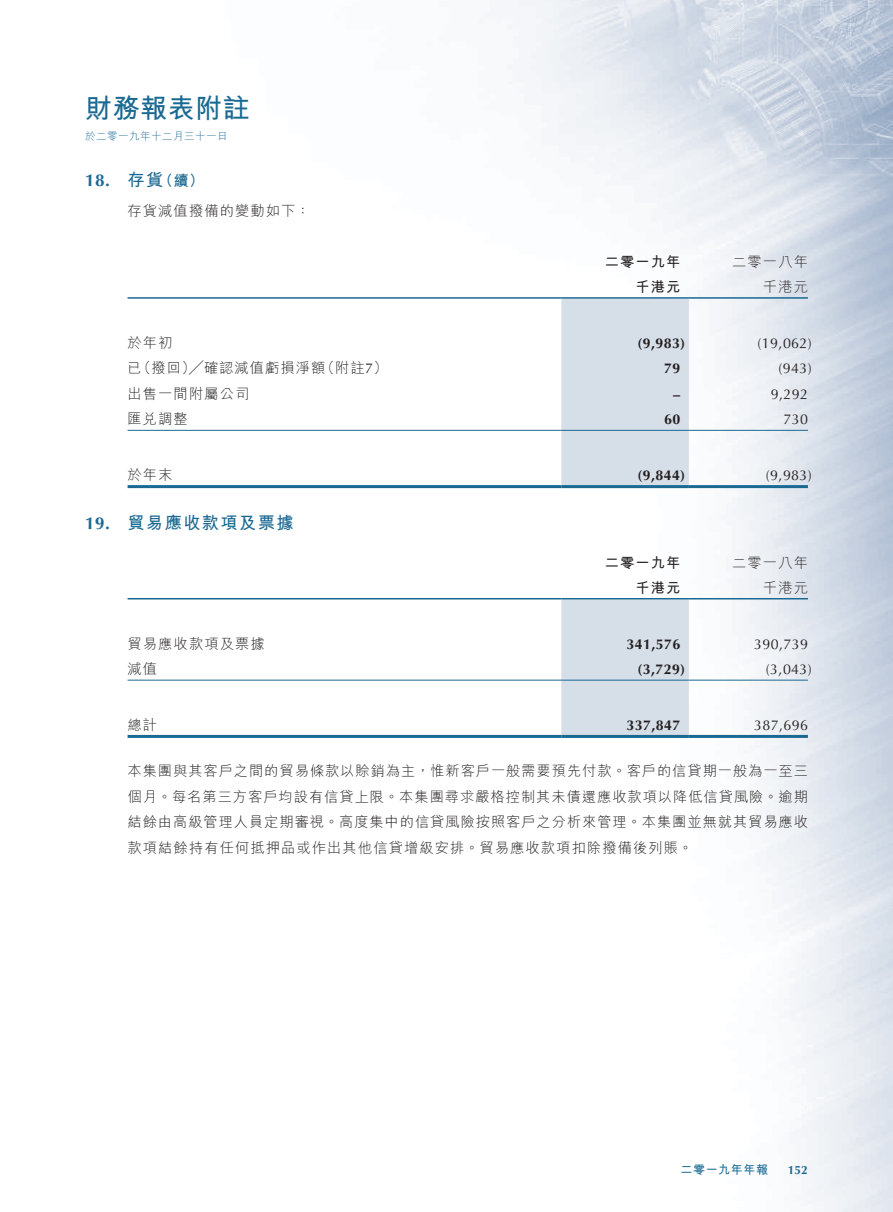
<style>
.page{position:relative;width:893px;height:1212px;background:#fff}
.page>*{position:absolute;margin:0;border:0;box-sizing:border-box;transform-origin:0 0}
.t1{font:700 27px "M Hei HK";letter-spacing:.02em;color:#1a6993}
._01_H1{font:700 17.25px "M Hei HK";letter-spacing:.08em;color:#1a6993}
._01_H1-2{font:700 17.25px "Optima LT Std";color:#1a6993}
._01_H1-3{font:700 15px "M Hei HK";color:#1a6993}
._00_txt{font:300 14.25px/25.5px "M Hei HK";letter-spacing:.08em;color:#231f20;text-align:justify}
._50_Table_txt{font:300 14.25px "M Hei HK";letter-spacing:.08em;color:#231f20}
._50_Table_txt-2{font:14.25px "Optima LT Std";letter-spacing:.03em;color:#231f20}
._50_Table_txt-3{font:700 14.25px "Optima LT Std";letter-spacing:.03em;color:#231f20}
._50_Table_txt-4{font:700 14.25px "M Hei HK";letter-spacing:.08em;color:#231f20}
.t2{font:700 12px "M Hei HK";letter-spacing:.05em;color:#1a6993}
.t3{font:700 12px "Optima LT Std";color:#1a6993}
.t4{font:300 10.5px "M Hei HK";letter-spacing:.05em;color:#1a6993}
.s1{font-family:"Optima LT Std";font-weight:400}
</style>
<div class="page">
<img style="left:127px;top:0;width:766px;height:1212px">
<div style="left:561px;top:299px;width:128px;height:186px;background:#d6dee8"></div>
<hr style="left:128px;top:297px;width:433px;height:2px;background:#1a6993">
<hr style="left:561px;top:297px;width:128px;height:2px;background:#1a6993">
<hr style="left:689px;top:297px;width:119px;height:2px;background:#1a6993">
<hr style="left:128px;top:430px;width:433px;height:1px;background:#1a6993">
<hr style="left:561px;top:430px;width:128px;height:1px;background:#1a6993">
<hr style="left:689px;top:430px;width:119px;height:1px;background:#1a6993">
<hr style="left:128px;top:485px;width:433px;height:3px;background:#1a6993">
<hr style="left:561px;top:485px;width:128px;height:3px;background:#1a6993">
<hr style="left:689px;top:485px;width:119px;height:3px;background:#1a6993">
<div style="left:561px;top:599px;width:128px;height:136px;background:#d6dee8"></div>
<hr style="left:128px;top:598px;width:433px;height:1px;background:#1a6993">
<hr style="left:561px;top:598px;width:128px;height:1px;background:#1a6993">
<hr style="left:689px;top:598px;width:119px;height:1px;background:#1a6993">
<hr style="left:128px;top:680px;width:433px;height:1px;background:#1a6993">
<hr style="left:561px;top:680px;width:128px;height:1px;background:#1a6993">
<hr style="left:689px;top:680px;width:119px;height:1px;background:#1a6993">
<hr style="left:128px;top:735px;width:433px;height:3px;background:#1a6993">
<hr style="left:561px;top:735px;width:128px;height:3px;background:#1a6993">
<hr style="left:689px;top:735px;width:119px;height:3px;background:#1a6993">
<h1 class="t1" style="left:85px;top:88px;width:166px">財務報表附註</h1>
<p class="t4" style="left:85px;top:128px;width:144px">於二零一九年十二月三十一日</p>
<p class="_01_H1-2" style="left:85px;top:170px;width:26px">18.</p>
<p class="_01_H1-2" style="left:85px;top:513px;width:26px">19.</p>
<p class="_01_H1" style="left:128px;top:167px;width:37px">存貨</p>
<p class="_01_H1-3" style="left:158px;top:169px;width:47px">（續(</p>
<p class="_00_txt" style="left:128px;top:197px;width:184px">存貨減值撥備的變動如下：</p>
<p class="_50_Table_txt-4" style="left:605px;top:251px;width:77px">二零一九年</p>
<p class="_50_Table_txt" style="left:732px;top:252px;width:77px">二零一八年</p>
<p class="_50_Table_txt-4" style="left:635px;top:277px;width:46px">千港元</p>
<p class="_50_Table_txt" style="left:763px;top:277px;width:46px">千港元</p>
<p class="_50_Table_txt" style="left:128px;top:333px;width:46px">於年初</p>
<p class="_50_Table_txt-3" style="left:638px;top:335px;width:49px">)9,983(</p>
<p class="_50_Table_txt-2" style="left:758px;top:335px;width:56px">)19,062(</p>
<p class="_50_Table_txt" style="left:137px;top:358px;width:190px">（撥回）╱確認減值虧損淨額</p>
<p class="_50_Table_txt" style="left:321px;top:358px;width:69px">（附註 (<span class="s1">7</span></p>
<p class="_50_Table_txt" style="left:128px;top:358px;width:16px">已</p>
<p class="_50_Table_txt-3" style="left:664px;top:360px;width:18px">79</p>
<p class="_50_Table_txt-2" style="left:779px;top:360px;width:35px">)943(</p>
<p class="_50_Table_txt" style="left:128px;top:384px;width:123px">出售一間附屬公司</p>
<p class="_50_Table_txt-3" style="left:673px;top:386px;width:9px">–</p>
<p class="_50_Table_txt-2" style="left:771px;top:386px;width:39px">9,292</p>
<p class="_50_Table_txt" style="left:128px;top:409px;width:62px">匯兌調整</p>
<p class="_50_Table_txt-3" style="left:664px;top:411px;width:18px">60</p>
<p class="_50_Table_txt-2" style="left:783px;top:411px;width:26px">730</p>
<p class="_50_Table_txt" style="left:128px;top:465px;width:46px">於年末</p>
<p class="_01_H1" style="left:128px;top:510px;width:168px">貿易應收款項及票據</p>
<p class="_50_Table_txt-3" style="left:638px;top:467px;width:49px">)9,844(</p>
<p class="_50_Table_txt-2" style="left:766px;top:467px;width:47px">)9,983(</p>
<p class="_50_Table_txt-4" style="left:605px;top:552px;width:77px">二零一九年</p>
<p class="_50_Table_txt" style="left:732px;top:552px;width:77px">二零一八年</p>
<p class="_50_Table_txt-4" style="left:635px;top:577px;width:46px">千港元</p>
<p class="_50_Table_txt" style="left:763px;top:578px;width:46px">千港元</p>
<p class="_50_Table_txt" style="left:128px;top:633px;width:139px">貿易應收款項及票據</p>
<p class="_50_Table_txt-3" style="left:626px;top:635px;width:55px">341,576</p>
<p class="_50_Table_txt-2" style="left:754px;top:635px;width:55px">390,739</p>
<p class="_50_Table_txt" style="left:128px;top:659px;width:31px">減值</p>
<p class="_50_Table_txt-3" style="left:638px;top:661px;width:49px">)3,729(</p>
<p class="_50_Table_txt-2" style="left:766px;top:661px;width:47px">)3,043(</p>
<p class="_50_Table_txt" style="left:128px;top:714px;width:31px">總計</p>
<p class="_00_txt" style="left:128px;top:758px;width:682px">本集團與其客戶之間的貿易條款以賒銷為主，惟新客戶一般需要預先付款。客戶的信貸期一般為一至三個月。每名第三方客戶均設有信貸上限。本集團尋求嚴格控制其未債還應收款項以降低信貸風險。逾期結餘由高級管理人員定期審視。高度集中的信貸風險按照客戶之分析來管理。本集團並無就其貿易應收款項結餘持有任何抵押品或作出其他信貸增級安排。貿易應收款項扣除撥備後列賬。</p>
<p class="_50_Table_txt-2" style="left:754px;top:717px;width:55px">387,696</p>
<p class="_50_Table_txt-3" style="left:626px;top:716px;width:55px">337,847</p>
<p class="t2" style="left:681px;top:1161px;width:89px">二零一九年年報</p>
<p class="t3" style="left:788px;top:1163px;width:22px">152</p>
</div>
